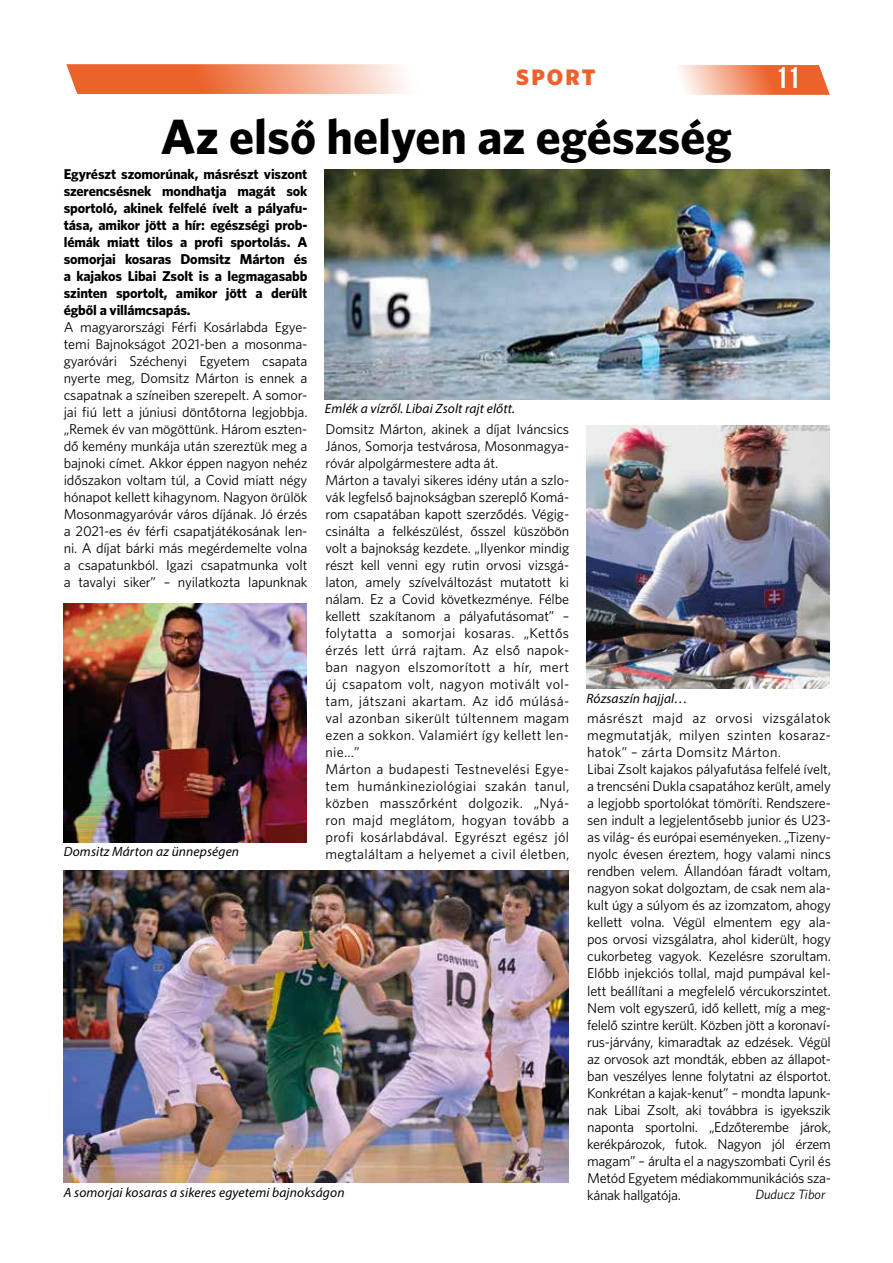
<style>
.page{position:relative;width:893px;height:1263px;background:#fff}
.page>*{position:absolute;margin:0;border:0;box-sizing:border-box;transform-origin:0 0}
.t1{font:49.5px "Whitney CE Bold";color:#000}
.t2{font:30px "Bebas Neue";color:#fff}
.t3{font:22.5px "Whitney CE Black";letter-spacing:.1em;color:#ec622b}
.t4{font:14.25px/17px "Whitney C Ebook";letter-spacing:-.01em;color:#000}
.t5{font:14.25px/17px "Whitney CE Bold";letter-spacing:-.01em;color:#000;text-align:justify}
.t6{font:italic 13.5px "Myriad Pro";letter-spacing:.01em;color:#000}
.t7{font:italic 13.5px "Whitney C Ebook";color:#000}
</style>
<div class="page">
<svg style="left:679px;top:65px;width:151px;height:30px;background:#f29874"></svg>
<svg style="left:66px;top:64px;width:341px;height:30px;background:#f1946e"></svg>
<img style="left:64px;top:870px;width:504px;height:312px">
<img style="left:325px;top:169px;width:504px;height:231px">
<img style="left:586px;top:425px;width:243px;height:264px">
<img style="left:64px;top:604px;width:243px;height:238px">
<h3 class="t3" style="left:516px;top:64px;width:81px">SPORT</h3>
<h2 class="t2" style="left:776px;top:61px;width:25px">11</h2>
<h1 class="t1" style="left:161px;top:108px;width:573px">Az első helyen az egészség</h1>
<p class="t5" style="left:64px;top:165px;width:245px">Egyrészt szomorúnak, másrészt viszont szerencsésnek mondhatja magát sok sportoló, akinek felfelé ívelt a pályafu&shy;tása, amikor jött a hír: egészségi prob&shy;lémák miatt tilos a profi sportolás. A somorjai kosaras Domsitz Márton és a kajakos Libai Zsolt is a legmagasabb szinten sportolt, amikor jött a derült égből a villámcsapás.</p>
<p class="t4" style="left:64px;top:318px;width:245px;text-align:justify">A magyarországi Férfi Kosárlabda Egye&shy;temi Bajnokságot 2021-ben a mosonma&shy;gyaróvári Széchenyi Egyetem csapata nyerte meg, Domsitz Márton is ennek a csapatnak a színeiben szerepelt. A somor&shy;jai fiú lett a júniusi döntőtorna legjobbja. „Remek év van mögöttünk. Három eszten&shy;dő kemény munkája után szereztük meg a bajnoki címet. Akkor éppen nagyon nehéz időszakon voltam túl, a Covid miatt négy hónapot kellett kihagynom. Nagyon örülök Mosonmagyaróvár város díjának. Jó érzés a 2021-es év férfi csapatjátékosának len&shy;ni. A díjat bárki más megérdemelte volna a csapatunkból. Igazi csapatmunka volt a tavalyi siker” – nyilatkozta lapunknak</p>
<p class="t6" style="left:325px;top:400px;width:192px">Emlék a vízről. Libai Zsolt rajt előtt.</p>
<p class="t4" style="left:325px;top:420px;width:245px">Domsitz Márton, akinek a díjat Iváncsics János, Somorja testvárosa, Mosonmagya&shy;róvár alpolgármestere adta át.<br>Márton a tavalyi sikeres idény után a szlo&shy;vák legfelső bajnokságban szereplő Komá&shy;rom csapatában kapott szerződés. Végig&shy;csinálta a felkészülést, ősszel küszöbön volt a bajnokság kezdete. „Ilyenkor mindig részt kell venni egy rutin orvosi vizsgá&shy;laton, amely szívelváltozást mutatott ki nálam. Ez a Covid következménye. Félbe kellett szakítanom a pályafutásomat” – folytatta a somorjai kosaras. „Kettős érzés lett úrrá rajtam. Az első napok&shy;ban nagyon elszomorított a hír, mert új csapatom volt, nagyon motivált vol&shy;tam, játszani akartam. Az idő múlásá&shy;val azonban sikerült túltennem magam ezen a sokkon. Valamiért így kellett len&shy;nie…”<br>Márton a budapesti Testnevelési Egye&shy;tem humánkineziológiai szakán tanul, közben masszőrként dolgozik. „Nyá&shy;ron majd meglátom, hogyan tovább a profi kosárlabdával. Egyrészt egész jól megtaláltam a helyemet a civil életben,</p>
<p class="t6" style="left:586px;top:690px;width:103px">Rózsaszín hajjal…</p>
<p class="t4" style="left:587px;top:710px;width:245px">másrészt majd az orvosi vizsgálatok megmutatják, milyen szinten kosaraz&shy;hatok” – zárta Domsitz Márton.<br>Libai Zsolt kajakos pályafutása felfelé ívelt, a trencséni Dukla csapatához került, amely a legjobb sportolókat tömöríti. Rendszere&shy;sen indult a legjelentősebb junior és U23- as világ- és európai eseményeken. „Tizen - nyolc évesen éreztem, hogy valami nincs rendben velem. Állandóan fáradt voltam, nagyon sokat dolgoztam, de csak nem ala&shy;kult úgy a súlyom és az izomzatom, ahogy kellett volna. Végül elmentem egy ala&shy;pos orvosi vizsgálatra, ahol kiderült, hogy cukorbeteg vagyok. Kezelésre szorultam.<br>Előbb injekciós tollal, majd pumpával kel&shy;lett beállítani a megfelelő vércukorszintet.<br>Nem volt egyszerű, idő kellett, míg a meg&shy;felelő szintre került. Közben jött a koronaví&shy;rus-járvány, kimaradtak az edzések. Végül az orvosok azt mondták, ebben az állapot&shy;ban veszélyes lenne folytatni az élsportot.<br>Konkrétan a kajak-kenut” – mondta lapunk&shy;nak Libai Zsolt, aki továbbra is igyekszik naponta sportolni. „Edzőterembe járok, kerékpározok, futok. Nagyon jól érzem magam” – árulta el a nagyszombati Cyril és Metód Egyetem médiakommunikációs sza&shy;kának hallgatója.</p>
<p class="t6" style="left:64px;top:843px;width:177px">Domsitz Márton az ünnepségen</p>
<p class="t6" style="left:64px;top:1184px;width:282px">A somorjai kosaras a sikeres egyetemi bajnokságon</p>
<p class="t7" style="left:755px;top:1187px;width:71px">Duducz Tibor</p>
</div>
